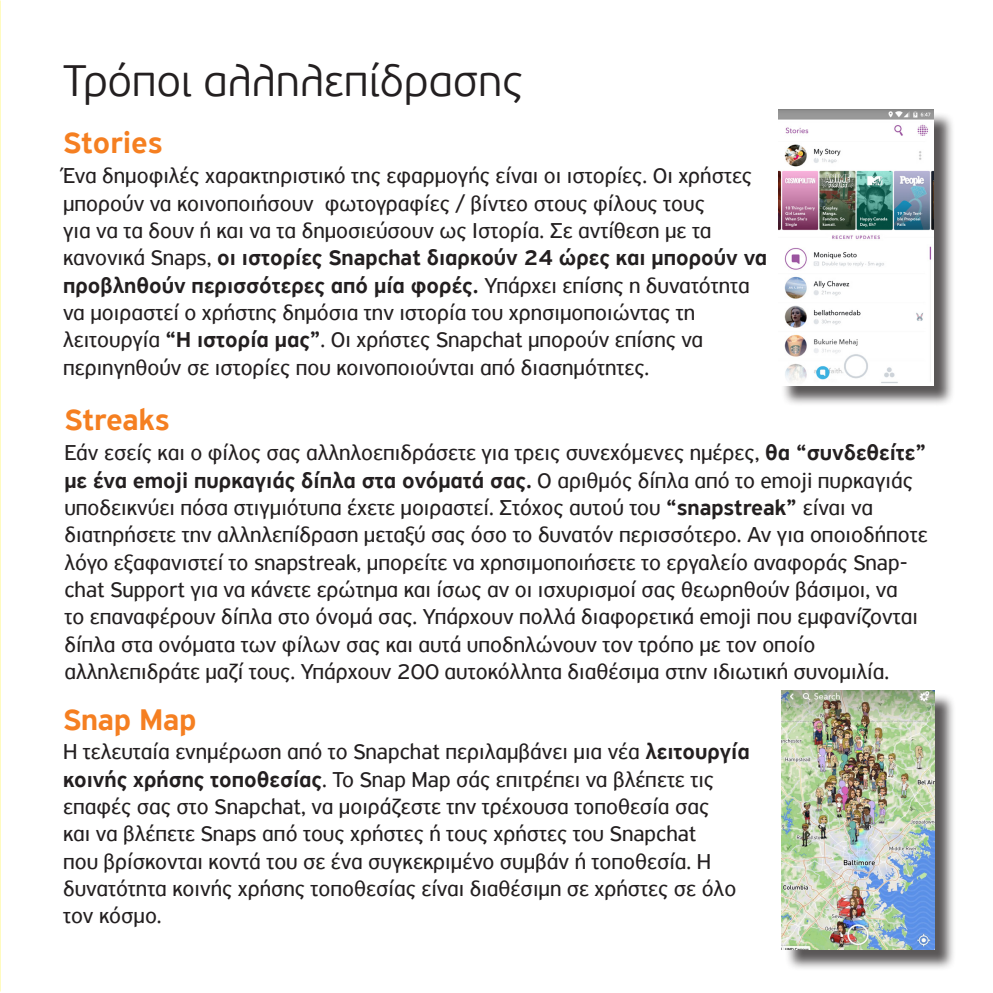
<style>
.page{position:relative;width:993px;height:993px;background:#fff}
.page>*{position:absolute;margin:0;border:0;box-sizing:border-box;transform-origin:0 0}
.t1{font:300 43.75px "PF Beau Sans Pro";color:#231f20}
.t2{font:500 31.5px "PF Highway Sans Pro";color:#f57f21}
.t3{font:22.75px/27.3px "PF Highway Sans Pro";color:#231f20}
.s1{font-weight:500}
</style>
<div class="page">
<img style="left:0;top:818px;width:1px;height:174px">
<div style="left:780px;top:112px;width:174px;height:294px;background:#231f20;opacity:.75"></div>
<img style="left:778px;top:109px;width:155px;height:276px">
<div style="left:784px;top:692px;width:171px;height:279px;background:#231f20;opacity:.75"></div>
<img style="left:781px;top:690px;width:152px;height:259px">
<p class="t1" style="left:63px;top:56px;width:461px">Τρόποι αλληλεπίδρασης</p>
<p class="t2" style="left:63px;top:124px;width:101px">Stories</p>
<p class="t3" style="left:63px;top:162px;width:705px">Ένα δημοφιλές χαρακτηριστικό της εφαρμογής είναι οι ιστορίες. Οι χρήστες μπορούν να κοινοποιήσουν φωτογραφίες / βίντεο στους φίλους τους<br>για να τα δουν ή και να τα δημοσιεύσουν ως Ιστορία. Σε αντίθεση με τα κανονικά Snaps, <span class="s1">οι ιστορίες Snapchat διαρκούν 24 ώρες και μπορούν να προβληθούν περισσότερες από μία φορές.</span> Υπάρχει επίσης η δυνατότητα να μοιραστεί ο χρήστης δημόσια την ιστορία του χρησιμοποιώντας τη λειτουργία <span class="s1">“Η ιστορία μας”</span>. Οι χρήστες Snapchat μπορούν επίσης να περιηγηθούν σε ιστορίες που κοινοποιούνται από διασημότητες.</p>
<p class="t2" style="left:64px;top:401px;width:107px">Streaks</p>
<p class="t3" style="left:64px;top:439px;width:864px">Εάν εσείς και ο φίλος σας αλληλοεπιδράσετε για τρεις συνεχόμενες ημέρες, <span class="s1">θα “συνδεθείτε” με ένα emoji πυρκαγιάς δίπλα στα ονόματά σας.</span> Ο αριθμός δίπλα από το emoji πυρκαγιάς υποδεικνύει πόσα στιγμιότυπα έχετε μοιραστεί. Στόχος αυτού του <span class="s1">“snapstreak”</span> είναι να διατηρήσετε την αλληλεπίδραση μεταξύ σας όσο το δυνατόν περισσότερο. Αν για οποιοδήποτε λόγο εξαφανιστεί το snapstreak, μπορείτε να χρησιμοποιήσετε το εργαλείο αναφοράς Snap&shy;chat Support για να κάνετε ερώτημα και ίσως αν οι ισχυρισμοί σας θεωρηθούν βάσιμοι, να<br>το επαναφέρουν δίπλα στο όνομά σας. Υπάρχουν πολλά διαφορετικά emoji που εμφανίζονται δίπλα στα ονόματα των φίλων σας και αυτά υποδηλώνουν τον τρόπο με τον οποίο αλληλεπιδράτε μαζί τους. Υπάρχουν 200 αυτοκόλλητα διαθέσιμα στην ιδιωτική συνομιλία.</p>
<p class="t2" style="left:63px;top:701px;width:135px">Snap Map</p>
<p class="t3" style="left:63px;top:738px;width:688px">Η τελευταία ενημέρωση από το Snapchat περιλαμβάνει μια νέα <span class="s1">λειτουργία κοινής χρήσης τοποθεσίας</span>. Το Snap Map σάς επιτρέπει να βλέπετε τις επαφές σας στο Snapchat, να μοιράζεστε την τρέχουσα τοποθεσία σας<br>και να βλέπετε Snaps από τους χρήστες ή τους χρήστες του Snapchat<br>που βρίσκονται κοντά του σε ένα συγκεκριμένο συμβάν ή τοποθεσία. Η δυνατότητα κοινής χρήσης τοποθεσίας είναι διαθέσιμη σε χρήστες σε όλο τον κόσμο.</p>
</div>
